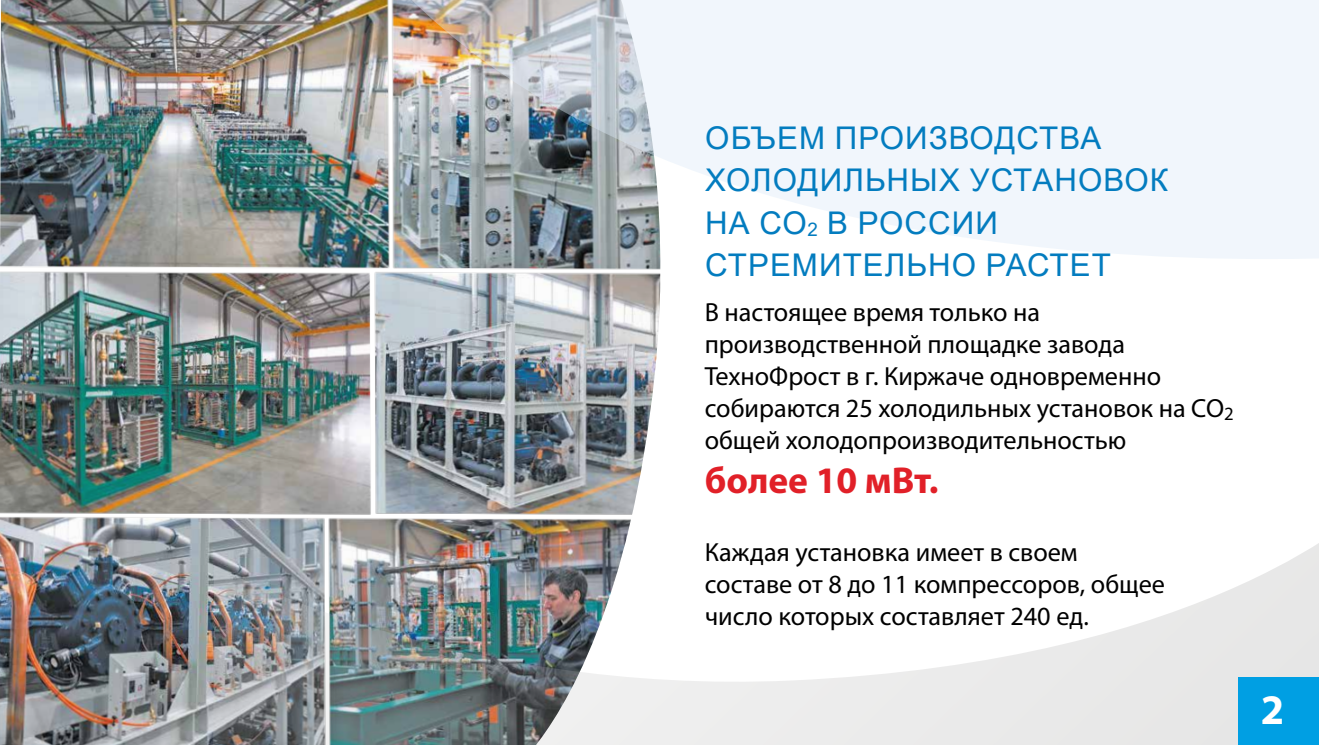
<style>
.page{position:relative;width:1319px;height:745px;background:#fff}
.page>*{position:absolute;margin:0;border:0;box-sizing:border-box;transform-origin:0 0}
.t1{font:700 42.25px "Myriad Pro";color:#fff}
.t2{font:700 37.5px "Myriad Pro";color:#e12028}
.t3{font:31.25px/42.5px "Arial";letter-spacing:.035em;color:#037cbf}
.t4{font:26.25px/32.1px "Myriad Pro";color:#000}
.s1{font-size:18.75px}
</style>
<div class="page">
<img style="left:0;top:0;width:661px;height:744px">
<img style="left:212px;top:503px;width:1106px;height:241px">
<svg style="left:363px;top:0;width:955px;height:260px;fill:#f1f6fc"></svg>
<div style="left:1238px;top:677px;width:80px;height:67px;background:#009fe3"></div>
<p class="t3" style="left:705px;top:116px;width:464px">ОБЪЕМ ПРОИЗВОДСТВА<br>ХОЛОДИЛЬНЫХ УСТАНОВОК<br>НА СО<span class="s1">2</span> В РОССИИ<br>СТРЕМИТЕЛЬНО РАСТЕТ</p>
<p class="t4" style="left:704px;top:295px;width:530px">В настоящее время только на производственной площадке завода ТехноФрост в г. Киржаче одновременно собираются 25 холодильных установок на СО<sub>2 </sub>общей холодопроизводительностью</p>
<h2 class="t2" style="left:704px;top:455px;width:235px">более 10 мВт.</h2>
<p class="t4" style="left:704px;top:535px;width:462px">Каждая установка имеет в своем составе от 8 до 11 компрессоров, общее число которых составляет 240 ед.</p>
<h1 class="t1" style="left:1260px;top:681px;width:25px">2</h1>
</div>
